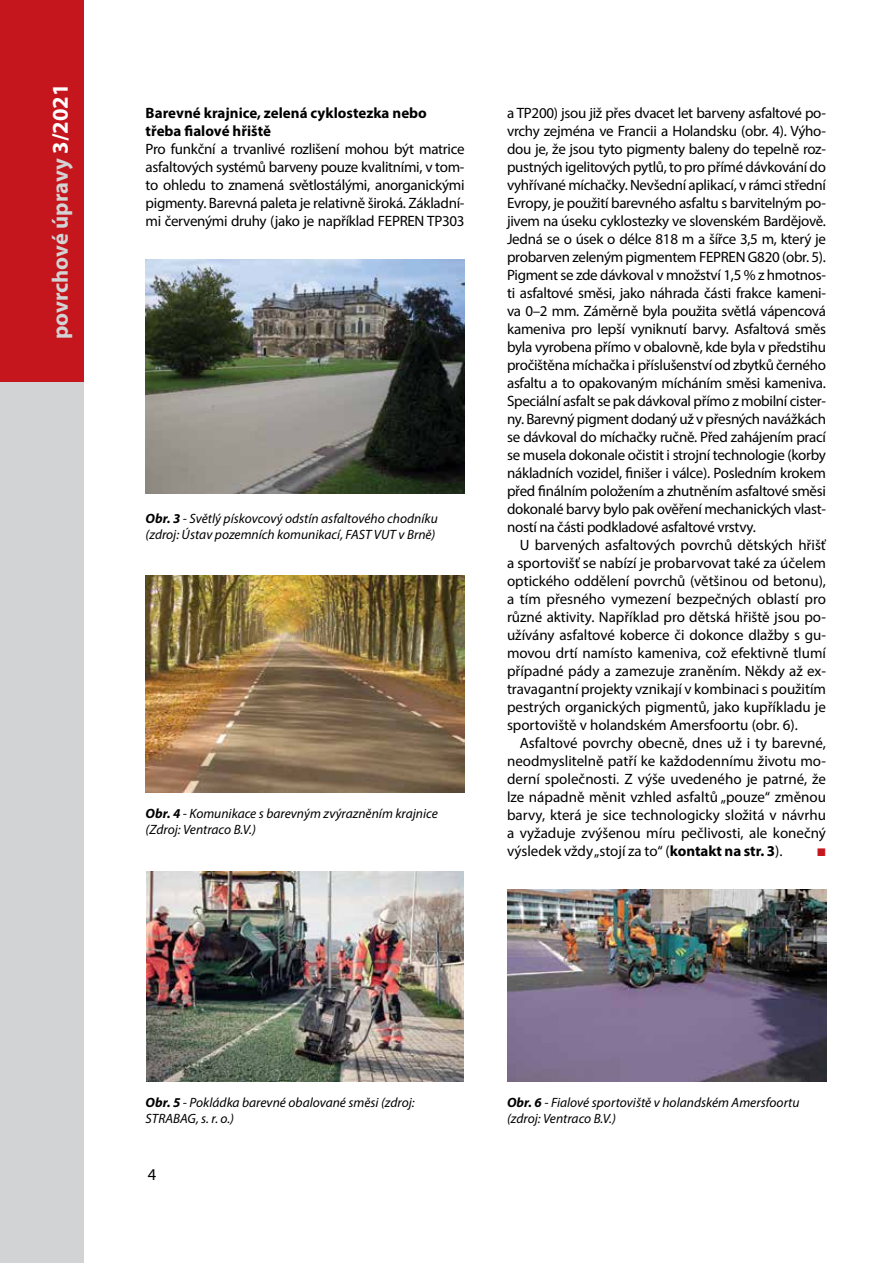
<style>
.page{position:relative;width:893px;height:1263px;background:#fff}
.page>*{position:absolute;margin:0;border:0;box-sizing:border-box;transform-origin:0 0}
.t1{font:700 22.5px "Myriad Pro";color:#d1d3d4}
.t2{font:16.5px "Myriad Pro";color:#000}
.t3{font:15px/18px "Myriad Pro";letter-spacing:-.01em;color:#000;text-align:justify}
.t4{font:700 15px/18px "Myriad Pro";color:#000}
.t5{font:italic 13.5px/16.2px "Myriad Pro";color:#000}
.s1{color:#fff}
.s2{font-weight:700}
</style>
<div class="page">
<div style="left:0;top:0;width:84px;height:382px;background:#c4161c"></div>
<div style="left:0;top:382px;width:84px;height:881px;background:#d1d3d4"></div>
<img style="left:147px;top:872px;width:316px;height:209px">
<img style="left:146px;top:259px;width:319px;height:235px">
<img style="left:146px;top:576px;width:319px;height:216px">
<img style="left:507px;top:890px;width:319px;height:191px">
<h1 class="t1" style="left:46px;top:339px;width:257px;rotate:-90deg">povrchové úpravy <span class="s1">3/2021</span></h1>
<p class="t4" style="left:146px;top:103px;width:283px">Barevné krajnice, zelená cyklostezka nebo třeba fialové hřiště</p>
<p class="t3" style="left:146px;top:139px;width:320px">Pro funkční a trvanlivé rozlišení mohou být matrice asfaltových systémů barveny pouze kvalitními, v tom&shy;to ohledu to znamená světlostálými, anorganickými pigmenty. Barevná paleta je relativně široká. Základní&shy;mi červenými druhy (jako je například FEPREN TP303</p>
<p class="t5" style="left:146px;top:510px;width:294px"><span class="s2">Obr. 3</span> - Světlý pískovcový odstín asfaltového chodníku (zdroj: Ústav pozemních komunikací, FAST VUT v Brně)</p>
<p class="t5" style="left:146px;top:805px;width:294px"><span class="s2">Obr. 4</span> - Komunikace s barevným zvýrazněním krajnice (Zdroj: Ventraco B.V.)</p>
<p class="t3" style="left:507px;top:103px;width:320px">a TP200) jsou již přes dvacet let barveny asfaltové po&shy;vrchy zejména ve Francii a Holandsku (obr. 4). Výho&shy;dou je, že jsou tyto pigmenty baleny do tepelně roz&shy;pustných igelitových pytlů, to pro přímé dávkování do vyhřívané míchačky. Nevšední aplikací, v rámci střední Evropy, je použití barevného asfaltu s barvitelným po&shy;jivem na úseku cyklostezky ve slovenském Bardějově.<br>Jedná se o úsek o délce 818 m a šířce 3,5 m, který je probarven zeleným pigmentem FEPREN G820 (obr. 5).<br>Pigment se zde dávkoval v množství 1,5 % z hmotnos&shy;ti asfaltové směsi, jako náhrada části frakce kameni&shy;va 0–2 mm. Záměrně byla použita světlá vápencová kameniva pro lepší vyniknutí barvy. Asfaltová směs byla vyrobena přímo v obalovně, kde byla v předstihu pročištěna míchačka i příslušenství od zbytků černého asfaltu a to opakovaným mícháním směsi kameniva.<br>Speciální asfalt se pak dávkoval přímo z mobilní cister&shy;ny. Barevný pigment dodaný už v přesných navážkách se dávkoval do míchačky ručně. Před zahájením prací se musela dokonale očistit i strojní technologie (korby nákladních vozidel, finišer i válce). Posledním krokem před finálním položením a zhutněním asfaltové směsi dokonalé barvy bylo pak ověření mechanických vlast&shy;ností na části podkladové asfaltové vrstvy.</p>
<p class="t3" style="left:507px;top:535px;width:320px;text-indent:13px">U barvených asfaltových povrchů dětských hřišť a sportovišť se nabízí je probarvovat také za účelem optického oddělení povrchů (většinou od betonu), a tím přesného vymezení bezpečných oblastí pro různé aktivity. Například pro dětská hřiště jsou po&shy;užívány asfaltové koberce či dokonce dlažby s gu&shy;movou drtí namísto kameniva, což efektivně tlumí případné pády a zamezuje zraněním. Někdy až ex&shy;travagantní projekty vznikají v kombinaci s použitím pestrých organických pigmentů, jako kupříkladu je sportoviště v holandském Amersfoortu (obr. 6).</p>
<p class="t3" style="left:507px;top:733px;width:320px;text-indent:13px">Asfaltové povrchy obecně, dnes už i ty barevné, neodmyslitelně patří ke každodennímu životu mo&shy;derní společnosti. Z výše uvedeného je patrné, že lze nápadně měnit vzhled asfaltů „pouze“ změnou barvy, která je sice technologicky složitá v návrhu a vyžaduje zvýšenou míru pečlivosti, ale konečný výsledek vždy „stojí za to“ (<span class="s2">kontakt na str. 3</span>).</p>
<p class="t5" style="left:146px;top:1094px;width:271px"><span class="s2">Obr. 5</span> - Pokládka barevné obalované směsi (zdroj:<br>STRABAG, s. r. o.)</p>
<p class="t2" style="left:148px;top:1164px;width:10px">4</p>
<p class="t5" style="left:507px;top:1094px;width:294px"><span class="s2">Obr. 6</span> - Fialové sportoviště v holandském Amersfoortu (zdroj: Ventraco B.V.)</p>
</div>
